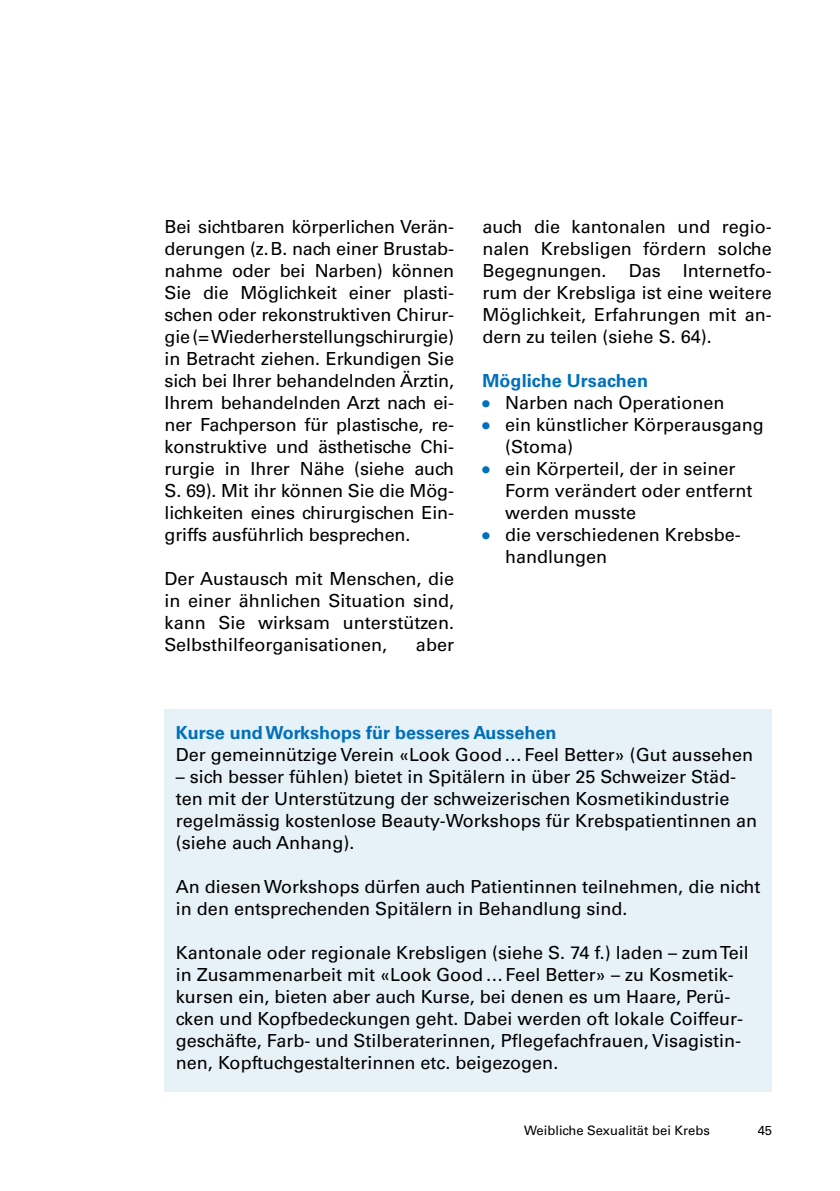
<style>
.page{position:relative;width:840px;height:1191px;background:#fff}
.page>*{position:absolute;margin:0;border:0;box-sizing:border-box;transform-origin:0 0}
.t1{font:18px/22px "Univers LT Std";color:#000}
.t2{font:700 18px "Univers LT Std";color:#0070ba}
.t3{font:13px "Univers LT Std";color:#000}
.s1{font-size:20px;color:#0070ba}
</style>
<div class="page">
<div style="left:164px;top:709px;width:607px;height:382px;background:#e6f1f8"></div>
<p class="t1" style="left:164px;top:215px;width:291px;text-align:justify">Bei sichtbaren körperlichen Verän&shy;derungen (z.B. nach einer Brustab&shy;nahme oder bei Narben) können Sie die Möglichkeit einer plasti&shy;schen oder rekonstruktiven Chirur&shy;gie (= Wiederherstellungschirurgie) in Betracht ziehen. Erkundigen Sie sich bei Ihrer behandelnden Ärztin, Ihrem behandelnden Arzt nach ei&shy;ner Fachperson für plastische, re&shy;konstruktive und ästhetische Chi&shy;rurgie in Ihrer Nähe (siehe auch S. 69). Mit ihr können Sie die Mög&shy;lichkeiten eines chirurgischen Ein&shy;griffs ausführlich besprechen.</p>
<p class="t1" style="left:164px;top:567px;width:291px;text-align:justify">Der Austausch mit Menschen, die in einer ähnlichen Situation sind, kann Sie wirksam unterstützen.<br>Selbsthilfeorganisationen,</p>
<p class="t1" style="left:416px;top:633px;width:40px">aber</p>
<p class="t1" style="left:482px;top:215px;width:291px;text-align:justify">auch die kantonalen und regio&shy;nalen Krebsligen fördern solche Begegnungen. Das Internetfo&shy;rum der Krebsliga ist eine weitere Möglichkeit, Erfahrungen mit an&shy;dern zu teilen (siehe S. 64).</p>
<p class="t2" style="left:482px;top:370px;width:167px">Mögliche Ursachen</p>
<p class="t1" style="left:482px;top:391px;width:243px"><span class="s1">•</span> Narben nach Operationen</p>
<p class="t1" style="left:505px;top:413px;width:260px;text-indent:-23px"><span class="s1">•</span> ein künstlicher Körperausgang (Stoma)</p>
<p class="t1" style="left:505px;top:457px;width:249px;text-indent:-23px"><span class="s1">•</span> ein Körperteil, der in seiner<br>Form verändert oder entfernt werden musste</p>
<p class="t1" style="left:505px;top:523px;width:237px;text-indent:-23px"><span class="s1">•</span> die verschiedenen Krebsbe&shy;handlungen</p>
<p class="t2" style="left:176px;top:722px;width:382px">Kurse und Workshops für besseres Aussehen</p>
<p class="t1" style="left:176px;top:743px;width:578px">Der gemeinnützige Verein «Look Good…Feel Better» (Gut aussehen</p>
<p class="t1" style="left:176px;top:765px;width:582px">– sich besser fühlen) bietet in Spitälern in über 25 Schweizer Städ&shy;ten mit der Unterstützung der schweizerischen Kosmetikindustrie regelmässig kostenlose Beauty-Workshops für Krebspatientinnen an (siehe auch Anhang).</p>
<p class="t1" style="left:176px;top:875px;width:585px">An diesen Workshops dürfen auch Patientinnen teilnehmen, die nicht in den entsprechenden Spitälern in Behandlung sind.</p>
<p class="t1" style="left:176px;top:941px;width:574px">Kantonale oder regionale Krebsligen (siehe S. 74 f.) laden – zum Teil in Zusammenarbeit mit «Look Good…Feel Better» – zu Kosmetik&shy;kursen ein, bieten aber auch Kurse, bei denen es um Haare, Perü&shy;cken und Kopfbedeckungen geht. Dabei werden oft lokale Coiffeur&shy;geschäfte, Farb- und Stilberaterinnen, Pflegefachfrauen, Visagistin&shy;nen, Kopftuchgestalterinnen etc. beigezogen.</p>
<p class="t3" style="left:524px;top:1123px;width:187px">Weibliche Sexualität bei Krebs</p>
<p class="t3" style="left:757px;top:1122px;width:16px">45</p>
</div>
